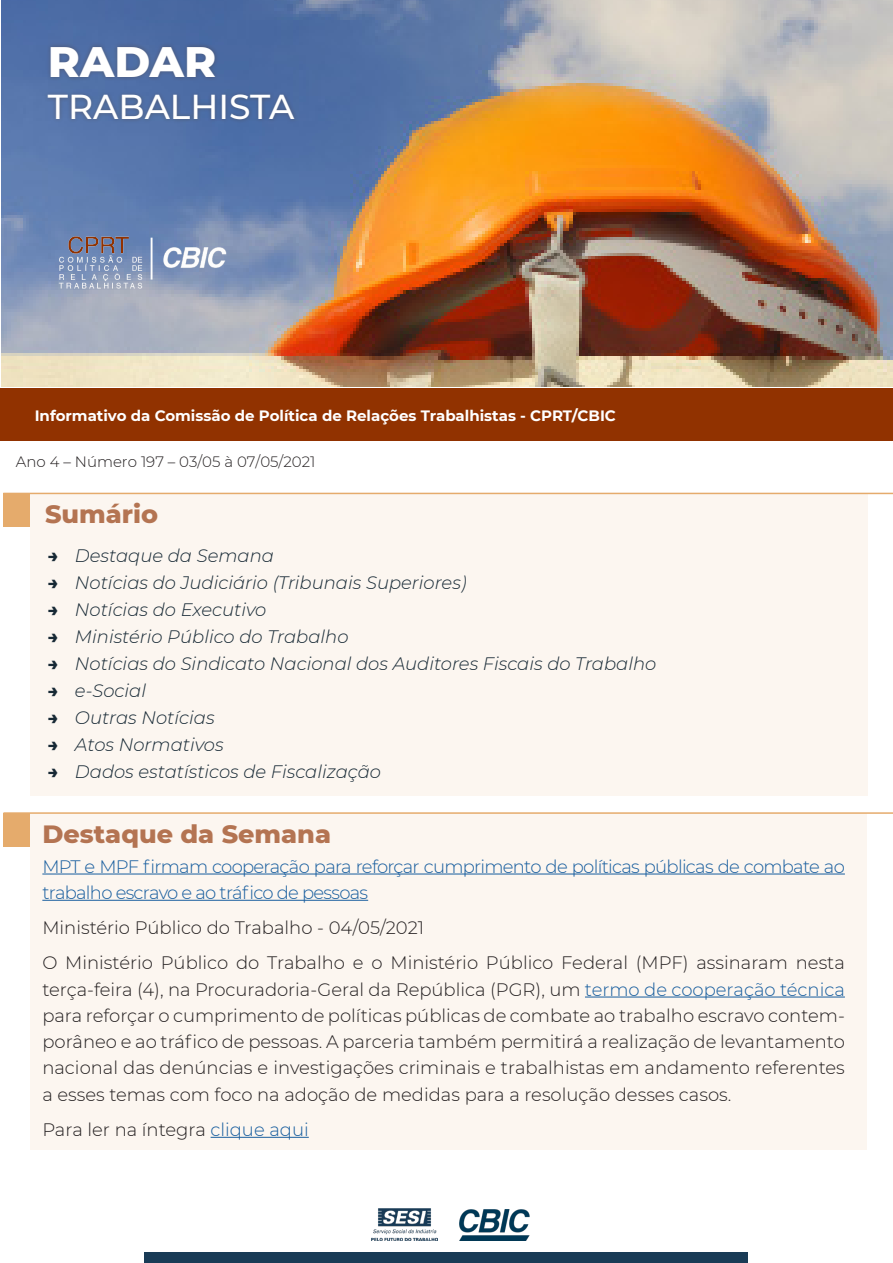
<style>
.page{position:relative;width:893px;height:1263px;background:#fff}
.page>*{position:absolute;margin:0;border:0;box-sizing:border-box;transform-origin:0 0}
.t1{font:800 43.5px "Montserrat";color:#fff}
.t2{font:500 34.5px "Montserrat";color:#fff}
.t3{font:800 25.5px "Montserrat";color:#b47452}
.t4{font:300 18px/26.2px "Montserrat";color:#231f20;text-align:justify}
.t5{font:italic 300 18px "Montserrat";color:#172935}
.t6{font:300 18px/26.2px "Montserrat";letter-spacing:-.04em;color:#175d9e}
.t7{font:700 15px "Montserrat";color:#fff}
.t8{font:300 15px "Montserrat";color:#231f20}
.s1{font-weight:800;font-style:normal}
.s2{color:#175d9e}
</style>
<div class="page">
<hr style="left:0;top:389px;width:874px;height:1px;background:#ca9d85">
<div style="left:30px;top:814px;width:837px;height:336px;background:#fcf6f0"></div>
<div style="left:3px;top:813px;width:27px;height:34px;background:#e5ab6c"></div>
<hr style="left:3px;top:812px;width:890px;height:2px;background:#e5ab6c">
<hr style="left:42px;top:873px;width:803px;height:1px;background:#175d9e">
<hr style="left:42px;top:900px;width:326px;height:1px;background:#175d9e">
<hr style="left:585px;top:996px;width:260px;height:1px;background:#175d9e">
<hr style="left:211px;top:1137px;width:98px;height:1px;background:#175d9e">
<div style="left:30px;top:494px;width:838px;height:301px;background:#fcf6f0"></div>
<div style="left:3px;top:493px;width:27px;height:34px;background:#e5ab6c"></div>
<hr style="left:3px;top:493px;width:890px;height:1px;background:#e5ab6c">
<div style="left:145px;top:1253px;width:603px;height:10px;background:#193b56"></div>
<img style="left:371px;top:1209px;width:66px;height:31px">
<img style="left:459px;top:1209px;width:71px;height:31px">
<img style="left:1px;top:0;width:892px;height:387px">
<div style="left:44px;top:42px;width:254px;height:82px;background:#4f2700;opacity:.28"></div>
<img style="left:57px;top:229px;width:171px;height:64px">
<div style="left:1px;top:388px;width:892px;height:52px;background:#913200"></div>
<p class="t1" style="left:48px;top:30px;width:170px">RADAR</p>
<p class="t2" style="left:48px;top:82px;width:248px">TRABALHISTA</p>
<p class="t7" style="left:15px;top:402px;width:583px">Informativo da Comissão de Política de Relações Trabalhistas - CPRT/CBIC</p>
<p class="t7" style="left:35px;top:404px;width:583px">Informativo da Comissão de Política de Relações Trabalhistas - CPRT/CBIC</p>
<p class="t8" style="left:16px;top:451px;width:301px">Ano 4 – Número 197 – 03/05 à 07/05/2021</p>
<p class="t3" style="left:45px;top:495px;width:115px">Sumário</p>
<p class="t5" style="left:48px;top:543px;width:228px"><span class="s1">→</span> Destaque da Semana</p>
<p class="t5" style="left:48px;top:570px;width:420px"><span class="s1">→</span> Notícias do Judiciário (Tribunais Superiores)</p>
<p class="t5" style="left:48px;top:597px;width:220px"><span class="s1">→</span> Notícias do Executivo</p>
<p class="t5" style="left:48px;top:624px;width:302px"><span class="s1">→</span> Ministério Público do Trabalho</p>
<p class="t5" style="left:48px;top:651px;width:610px"><span class="s1">→</span> Notícias do Sindicato Nacional dos Auditores Fiscais do Trabalho</p>
<p class="t5" style="left:48px;top:678px;width:100px"><span class="s1">→</span> e-Social</p>
<p class="t5" style="left:48px;top:705px;width:168px"><span class="s1">→</span> Outras Notícias</p>
<p class="t5" style="left:48px;top:732px;width:177px"><span class="s1">→</span> Atos Normativos</p>
<p class="t5" style="left:48px;top:759px;width:335px"><span class="s1">→</span> Dados estatísticos de Fiscalização</p>
<p class="t3" style="left:42px;top:815px;width:290px">Destaque da Semana</p>
<p class="t6" style="left:42px;top:852px;width:804px">MPT e MPF firmam cooperação para reforçar cumprimento de políticas públicas de combate ao trabalho escravo e ao tráfico de pessoas</p>
<p class="t4" style="left:42px;top:914px;width:383px">Ministério Público do Trabalho - 04/05/2021</p>
<p class="t4" style="left:42px;top:949px;width:804px">O Ministério Público do Trabalho e o Ministério Público Federal (MPF) assinaram nesta terça-feira (4), na Procuradoria-Geral da República (PGR), um <span class="s2">termo de cooperação técnica </span>para reforçar o cumprimento de políticas públicas de combate ao trabalho escravo contem&shy;porâneo e ao tráfico de pessoas. A parceria também permitirá a realização de levantamento nacional das denúncias e investigações criminais e trabalhistas em andamento referentes a esses temas com foco na adoção de medidas para a resolução desses casos.</p>
<p class="t4" style="left:42px;top:1116px;width:268px">Para ler na íntegra <span class="s2">clique aqui</span></p>
</div>
